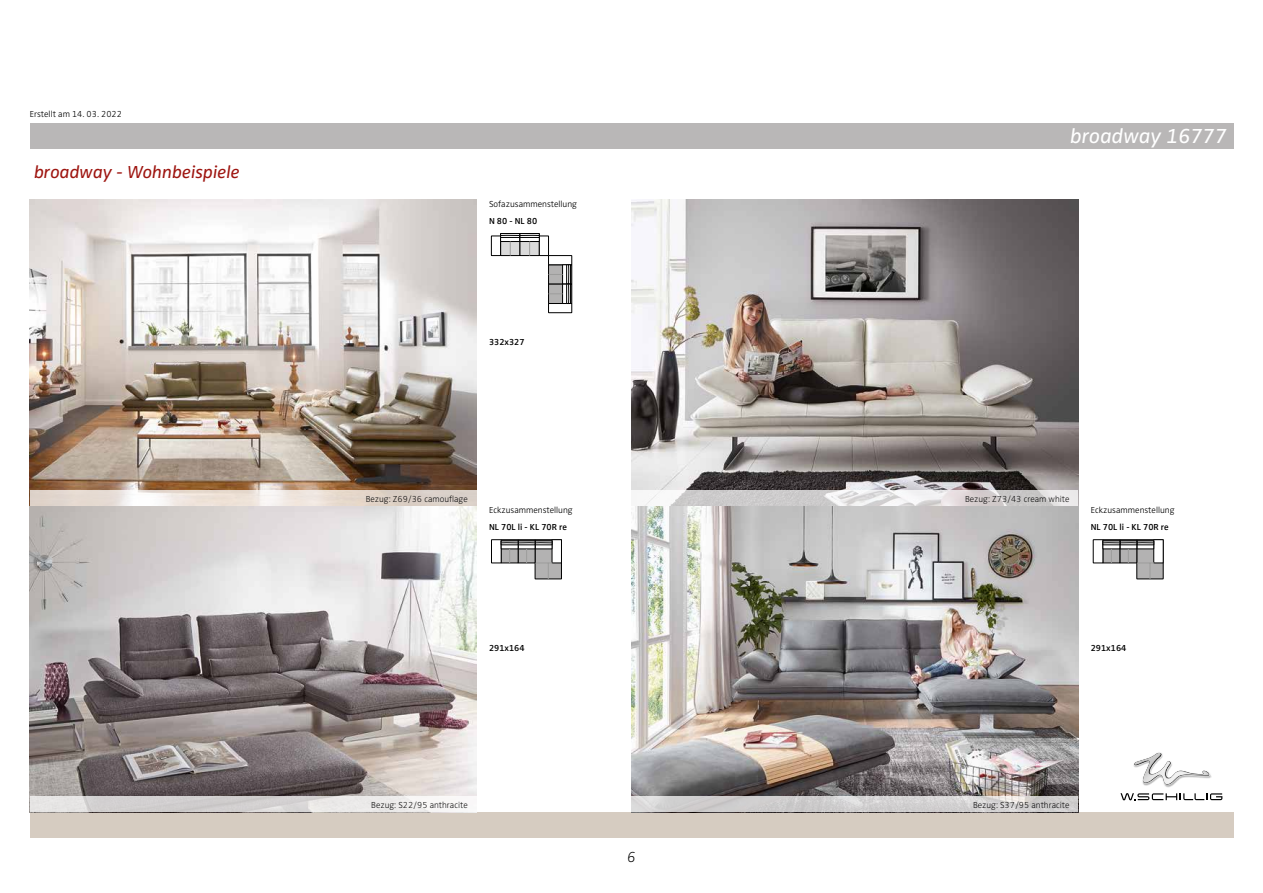
<style>
.page{position:relative;width:1263px;height:893px;background:#fff}
.page>*{position:absolute;margin:0;border:0;box-sizing:border-box;transform-origin:0 0}
.t1{font:italic 21px "Zwo Pro";color:#fff}
.t2{font:italic 18px "Zwo Pro";color:#9e1510}
.t3{font:italic 300 expanded 15px "Zwo Pro";color:#000}
.t4{font:300 expanded 9px "Zwo Pro";color:#000}
.t5{font:300 9px "Zwo Pro";color:#000}
.t6{font:600 9px "Zwo Pro";color:#000}
</style>
<div class="page">
<div style="left:30px;top:123px;width:1203px;height:26px;background:#b9b7b7"></div>
<div style="left:30px;top:812px;width:1203px;height:26px;background:#d6ccc1"></div>
<img style="left:1144px;top:776px;width:68px;height:12px">
<svg style="left:1133px;top:752px;width:78px;height:33px"></svg>
<img style="left:1134px;top:753px;width:75px;height:31px">
<svg style="left:1120px;top:793px;width:102px;height:7px"></svg>
<img style="left:30px;top:200px;width:446px;height:596px">
<svg style="left:30px;top:490px;width:446px;height:16px"></svg>
<div style="left:548px;top:265px;width:24px;height:19px;border:1px solid #000"></div>
<div style="left:548px;top:255px;width:24px;height:10px;border:1px solid #000"></div>
<div style="left:566px;top:265px;width:5px;height:19px;border:1px solid #000"></div>
<div style="left:548px;top:284px;width:24px;height:20px;border:1px solid #000"></div>
<div style="left:548px;top:303px;width:24px;height:10px;border:1px solid #000"></div>
<div style="left:566px;top:284px;width:5px;height:20px;border:1px solid #000"></div>
<svg style="left:548px;top:264px;width:21px;height:40px"></svg>
<div style="left:501px;top:236px;width:19px;height:20px;background:#dadada"></div>
<div style="left:500px;top:236px;width:20px;height:20px;border:1px solid #000"></div>
<div style="left:491px;top:236px;width:10px;height:20px;border:1px solid #000"></div>
<div style="left:501px;top:234px;width:19px;height:8px;background:#fff"></div>
<div style="left:500px;top:233px;width:20px;height:9px;border:1px solid #000"></div>
<div style="left:500px;top:233px;width:20px;height:5px;border:1px solid #000"></div>
<div style="left:520px;top:236px;width:19px;height:20px;background:#dadada"></div>
<div style="left:520px;top:236px;width:19px;height:20px;border:1px solid #000"></div>
<div style="left:539px;top:236px;width:10px;height:20px;border:1px solid #000"></div>
<div style="left:520px;top:234px;width:19px;height:8px;background:#fff"></div>
<div style="left:520px;top:233px;width:19px;height:9px;border:1px solid #000"></div>
<div style="left:520px;top:233px;width:19px;height:5px;border:1px solid #000"></div>
<svg style="left:500px;top:235px;width:40px;height:1px"></svg>
<svg style="left:510px;top:242px;width:1px;height:14px"></svg>
<svg style="left:529px;top:242px;width:1px;height:14px"></svg>
<img style="left:631px;top:200px;width:447px;height:596px">
<svg style="left:631px;top:490px;width:447px;height:16px"></svg>
<svg style="left:30px;top:796px;width:403px;height:16px"></svg>
<div style="left:535px;top:540px;width:26px;height:39px;background:#b3b2b2"></div>
<div style="left:535px;top:540px;width:27px;height:39px;border:1px solid #000"></div>
<div style="left:552px;top:540px;width:9px;height:23px;background:#fff"></div>
<div style="left:552px;top:540px;width:10px;height:23px;border:1px solid #000"></div>
<svg style="left:535px;top:563px;width:17px;height:16px"></svg>
<svg style="left:535px;top:541px;width:17px;height:8px"></svg>
<div style="left:535px;top:541px;width:17px;height:8px;border:1px solid #000"></div>
<div style="left:535px;top:541px;width:17px;height:4px;border:1px solid #000"></div>
<div style="left:518px;top:540px;width:17px;height:23px;background:#b3b2b2"></div>
<div style="left:518px;top:540px;width:17px;height:23px;border:1px solid #000"></div>
<svg style="left:518px;top:541px;width:17px;height:8px"></svg>
<div style="left:518px;top:541px;width:17px;height:8px;border:1px solid #000"></div>
<div style="left:518px;top:541px;width:17px;height:4px;border:1px solid #000"></div>
<svg style="left:526px;top:549px;width:1px;height:14px"></svg>
<div style="left:501px;top:540px;width:17px;height:23px;background:#b3b2b2"></div>
<div style="left:501px;top:540px;width:17px;height:23px;border:1px solid #000"></div>
<div style="left:491px;top:540px;width:10px;height:23px;border:1px solid #000"></div>
<svg style="left:501px;top:541px;width:17px;height:8px"></svg>
<div style="left:501px;top:541px;width:17px;height:8px;border:1px solid #000"></div>
<div style="left:501px;top:541px;width:17px;height:4px;border:1px solid #000"></div>
<svg style="left:509px;top:549px;width:1px;height:14px"></svg>
<svg style="left:501px;top:542px;width:51px;height:1px"></svg>
<svg style="left:631px;top:796px;width:447px;height:16px;fill:#d0cfcf"></svg>
<div style="left:1137px;top:540px;width:26px;height:39px;background:#b3b2b2"></div>
<div style="left:1137px;top:540px;width:26px;height:39px;border:1px solid #000"></div>
<div style="left:1154px;top:540px;width:9px;height:23px;background:#fff"></div>
<div style="left:1153px;top:540px;width:10px;height:23px;border:1px solid #000"></div>
<svg style="left:1137px;top:563px;width:17px;height:16px"></svg>
<svg style="left:1137px;top:541px;width:17px;height:8px"></svg>
<div style="left:1137px;top:541px;width:17px;height:8px;border:1px solid #000"></div>
<div style="left:1137px;top:541px;width:17px;height:4px;border:1px solid #000"></div>
<div style="left:1120px;top:540px;width:17px;height:23px;background:#b3b2b2"></div>
<div style="left:1120px;top:540px;width:17px;height:23px;border:1px solid #000"></div>
<svg style="left:1120px;top:541px;width:17px;height:8px"></svg>
<div style="left:1120px;top:541px;width:17px;height:8px;border:1px solid #000"></div>
<div style="left:1120px;top:541px;width:17px;height:4px;border:1px solid #000"></div>
<svg style="left:1128px;top:549px;width:1px;height:14px"></svg>
<div style="left:1103px;top:540px;width:17px;height:23px;background:#b3b2b2"></div>
<div style="left:1103px;top:540px;width:17px;height:23px;border:1px solid #000"></div>
<div style="left:1093px;top:540px;width:10px;height:23px;border:1px solid #000"></div>
<svg style="left:1103px;top:541px;width:17px;height:8px"></svg>
<div style="left:1103px;top:541px;width:17px;height:8px;border:1px solid #000"></div>
<div style="left:1103px;top:541px;width:17px;height:4px;border:1px solid #000"></div>
<svg style="left:1111px;top:549px;width:1px;height:14px"></svg>
<svg style="left:1102px;top:542px;width:52px;height:1px"></svg>
<p class="t5" style="left:30px;top:109px;width:94px">Erstellt am 14. 03. 2022</p>
<h2 class="t2" style="left:34px;top:161px;width:207px">broadway - Wohnbeispiele</h2>
<p class="t5" style="left:489px;top:199px;width:90px">Sofazusammenstellung</p>
<p class="t6" style="left:489px;top:215px;width:50px">N 80 - NL 80</p>
<p class="t6" style="left:489px;top:337px;width:37px">332x327</p>
<p class="t4" style="left:366px;top:493px;width:103px">Bezug: Z69/36 camouflage</p>
<p class="t5" style="left:489px;top:505px;width:85px">Eckzusammenstellung</p>
<p class="t6" style="left:489px;top:521px;width:79px">NL 70L li - KL 70R re</p>
<p class="t6" style="left:489px;top:643px;width:37px">291x164</p>
<p class="t4" style="left:371px;top:800px;width:98px">Bezug: S22/95 anthracite</p>
<h3 class="t3" style="left:627px;top:848px;width:10px">6</h3>
<h1 class="t1" style="left:1070px;top:124px;width:158px">broadway 16777</h1>
<p class="t4" style="left:965px;top:493px;width:106px">Bezug: Z73/43 cream white</p>
<p class="t5" style="left:1091px;top:505px;width:85px">Eckzusammenstellung</p>
<p class="t6" style="left:1091px;top:521px;width:79px">NL 70L li - KL 70R re</p>
<p class="t6" style="left:1091px;top:643px;width:37px">291x164</p>
<p class="t4" style="left:973px;top:800px;width:98px">Bezug: S37/95 anthracite</p>
</div>
